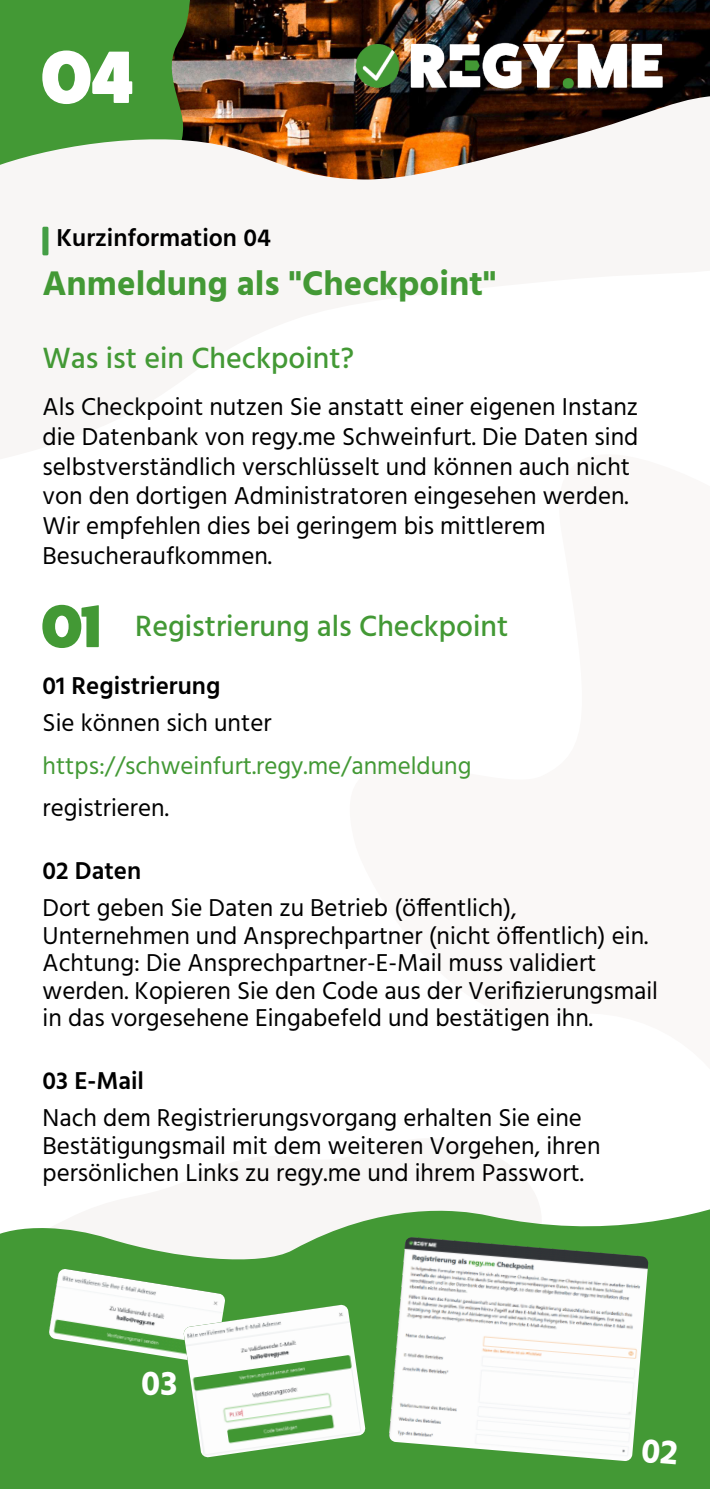
<style>
.page{position:relative;width:710px;height:1489px;background:#fff}
.page>*{position:absolute;margin:0;border:0;box-sizing:border-box;transform-origin:0 0}
.t1{font:74.25px "Fat Frank";color:#fff}
.t2{font:700 35px "Hind";color:#439935}
.t3{font:700 35px "Hind";color:#fff}
.t4{font:500 30px "Hind";color:#439935}
.t5{font:25px/27.5px "Hind";color:#000}
.t6{font:600 25px "Hind";color:#000}
.t7{font:25px "Hind";color:#439935}
.s1{font-family:"Fat Frank";font-weight:400;font-size:60px}
</style>
<div class="page">
<img style="left:193px;top:0;width:516px;height:95px">
<svg style="left:0;top:0;width:193px;height:95px;background:#459336"></svg>
<svg style="left:0;top:95px;width:709px;height:85px"></svg>
<svg style="left:0;top:1209px;width:709px;height:279px;fill:#439935"></svg>
<img style="left:388px;top:1237px;width:260px;height:224px">
<svg style="left:48px;top:1268px;width:317px;height:189px"></svg>
<img style="left:183px;top:1304px;width:182px;height:153px">
<img style="left:354px;top:43px;width:312px;height:47px">
<div style="left:42px;top:227px;width:6px;height:28px;background:#449e45;border-radius:2px"></div>
<svg style="left:641px;top:1438px;width:36px;height:26px"></svg>
<h1 class="t1" style="left:43px;top:49px;width:92px">04</h1>
<p class="t6" style="left:56px;top:219px;width:216px">Kurzinformation 04</p>
<h2 class="t2" style="left:42px;top:258px;width:455px">Anmeldung als "Checkpoint"</h2>
<p class="t4" style="left:42px;top:337px;width:313px">Was ist ein Checkpoint?</p>
<p class="t5" style="left:43px;top:391px;width:597px;line-height:29.8px">Als Checkpoint nutzen Sie anstatt einer eigenen Instanz die Datenbank von regy.me Schweinfurt. Die Daten sind selbstverständlich verschlüsselt und können auch nicht von den dortigen Administratoren eingesehen werden.<br>Wir empfehlen dies bei geringem bis mittlerem Besucheraufkommen.</p>
<p class="t4" style="left:43px;top:604px;width:467px"><span class="s1">01</span> Registrierung als Checkpoint</p>
<p class="t6" style="left:43px;top:667px;width:179px">01 Registrierung</p>
<p class="t5" style="left:43px;top:708px;width:230px">Sie können sich unter</p>
<p class="t7" style="left:43px;top:747px;width:430px">https://schweinfurt.regy.me/anmeldung</p>
<p class="t5" style="left:43px;top:793px;width:128px">registrieren.</p>
<p class="t6" style="left:43px;top:852px;width:100px">02 Daten</p>
<p class="t5" style="left:43px;top:893px;width:616px">Dort geben Sie Daten zu Betrieb (öffentlich), Unternehmen und Ansprechpartner (nicht öffentlich) ein.<br>Achtung: Die Ansprechpartner-E-Mail muss validiert werden. Kopieren Sie den Code aus der Verifizierungsmail in das vorgesehene Eingabefeld und bestätigen ihn.</p>
<p class="t6" style="left:43px;top:1062px;width:103px">03 E-Mail</p>
<p class="t5" style="left:43px;top:1103px;width:559px">Nach dem Registrierungsvorgang erhalten Sie eine<br>Bestätigungsmail mit dem weiteren Vorgehen, ihren persönlichen Links zu regy.me und ihrem Passwort.</p>
<h2 class="t3" style="left:141px;top:1358px;width:38px">03</h2>
</div>
